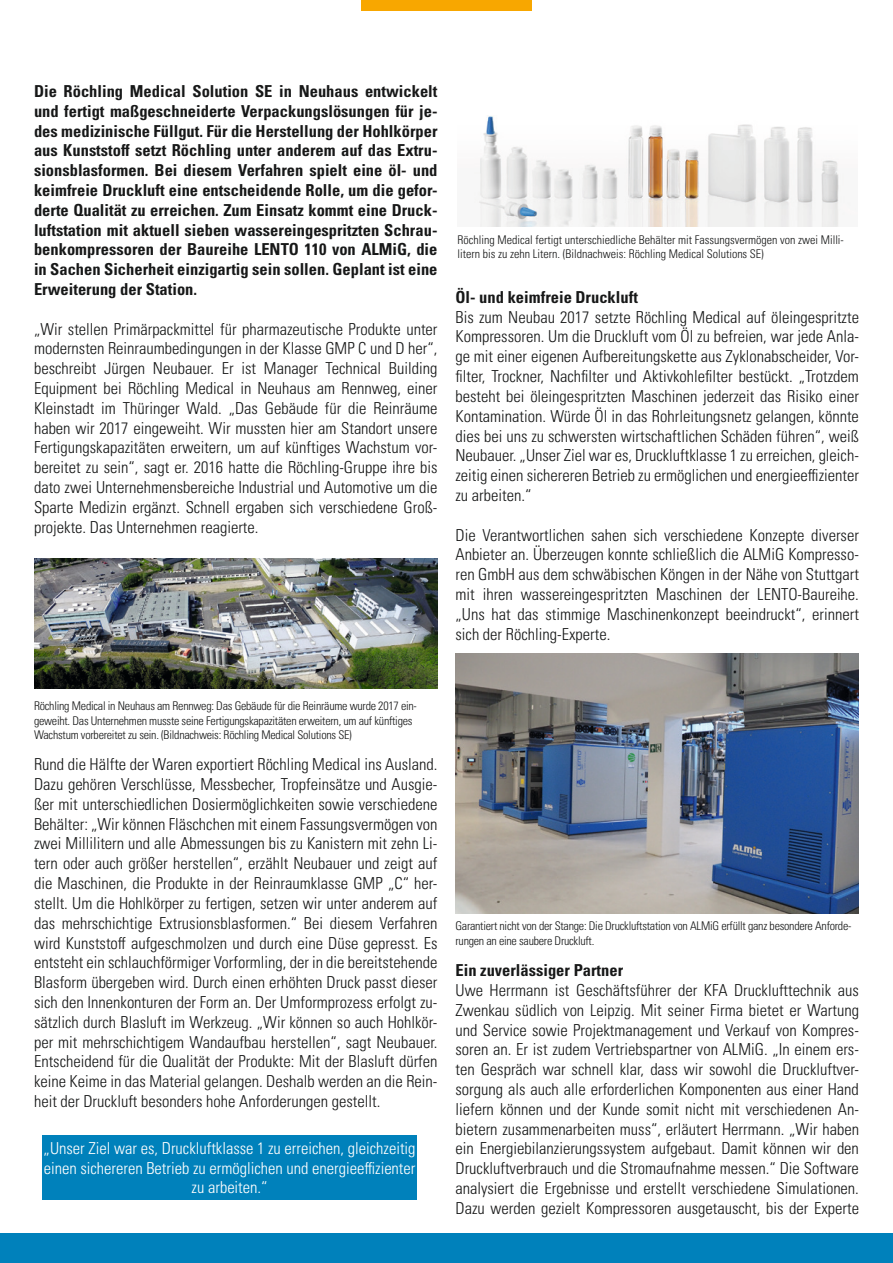
<style>
.page{position:relative;width:893px;height:1263px;background:#fff}
.page>*{position:absolute;margin:0;border:0;box-sizing:border-box;transform-origin:0 0}
.t1{font:300 condensed 16.5px/19.8px "Univers LT Pro";color:#171818;text-align:justify}
.t2{font:700 condensed 16.5px/19.8px "Univers LT Pro";color:#171818;text-align:justify}
.t3{font:300 condensed 16.5px/19.8px "Univers LT Pro";color:#fff;text-align:center}
.t4{font:300 condensed 12px/14.4px "Univers LT Pro";letter-spacing:-.02em;color:#171818}
.t5{font:300 condensed 12px/14.4px "Univers LT Pro";color:#171818}
</style>
<div class="page">
<div style="left:361px;top:0;width:170px;height:11px;background:#f8a700"></div>
<div style="left:0;top:1234px;width:893px;height:29px;background:#0081bb"></div>
<img style="left:475px;top:116px;width:364px;height:110px">
<div style="left:43px;top:1135px;width:374px;height:65px;background:#0081bb"></div>
<img style="left:34px;top:558px;width:403px;height:131px">
<img style="left:455px;top:653px;width:404px;height:260px">
<p class="t2" style="left:34px;top:81px;width:405px">Die Röchling Medical Solution SE in Neuhaus entwickelt und fertigt maßgeschneiderte Verpackungslösungen für je&shy;des medizinische Füllgut. Für die Herstellung der Hohlkörper aus Kunststoff setzt Röchling unter anderem auf das Extru&shy;sionsblasformen. Bei diesem Verfahren spielt eine öl- und keimfreie Druckluft eine entscheidende Rolle, um die gefor&shy;derte Qualität zu erreichen. Zum Einsatz kommt eine Druck&shy;luftstation mit aktuell sieben wassereingespritzten Schrau&shy;benkompressoren der Baureihe LENTO 110 von ALMiG, die in Sachen Sicherheit einzigartig sein sollen. Geplant ist eine Erweiterung der Station.</p>
<p class="t1" style="left:34px;top:318px;width:405px">„Wir stellen Primärpackmittel für pharmazeutische Produkte unter modernsten Reinraumbedingungen in der Klasse GMP C und D her“, beschreibt Jürgen Neubauer. Er ist Manager Technical Building Equipment bei Röchling Medical in Neuhaus am Rennweg, einer Kleinstadt im Thüringer Wald. „Das Gebäude für die Reinräume haben wir 2017 eingeweiht. Wir mussten hier am Standort unsere Fertigungskapazitäten erweitern, um auf künftiges Wachstum vor&shy;bereitet zu sein“, sagt er. 2016 hatte die Röchling-Gruppe ihre bis dato zwei Unternehmensbereiche Industrial und Automotive um die Sparte Medizin ergänzt. Schnell ergaben sich verschiedene Groß&shy;projekte. Das Unternehmen reagierte.</p>
<p class="t5" style="left:457px;top:232px;width:388px">Röchling Medical fertigt unterschiedliche Behälter mit Fassungsvermögen von zwei Milli&shy;litern bis zu zehn Litern. (Bildnachweis: Röchling Medical Solutions SE)</p>
<p class="t2" style="left:455px;top:287px;width:184px">Öl- und keimfreie Druckluft</p>
<p class="t1" style="left:455px;top:306px;width:405px">Bis zum Neubau 2017 setzte Röchling Medical auf öleingespritzte Kompressoren. Um die Druckluft vom Öl zu befreien, war jede Anla&shy;ge mit einer eigenen Aufbereitungskette aus Zyklonabscheider, Vor&shy;filter, Trockner, Nachfilter und Aktivkohlefilter bestückt. „Trotzdem besteht bei öleingespritzten Maschinen jederzeit das Risiko einer Kontamination. Würde Öl in das Rohrleitungsnetz gelangen, könnte dies bei uns zu schwersten wirtschaftlichen Schäden führen“, weiß Neubauer. „Unser Ziel war es, Druckluftklasse 1 zu erreichen, gleich&shy;zeitig einen sichereren Betrieb zu ermöglichen und energieeffizienter zu arbeiten.“</p>
<p class="t1" style="left:455px;top:524px;width:405px">Die Verantwortlichen sahen sich verschiedene Konzepte diverser Anbieter an. Überzeugen konnte schließlich die ALMiG Kompresso&shy;ren GmbH aus dem schwäbischen Köngen in der Nähe von Stuttgart mit ihren wassereingespritzten Maschinen der LENTO-Baureihe. „Uns hat das stimmige Maschinenkonzept beeindruckt“, erinnert sich der Röchling-Experte.</p>
<p class="t4" style="left:34px;top:698px;width:384px">Röchling Medical in Neuhaus am Rennweg: Das Gebäude für die Reinräume wurde 2017 ein&shy;geweiht. Das Unternehmen musste seine Fertigungskapazitäten erweitern, um auf künftiges<br>Wachstum vorbereitet zu sein. (Bildnachweis: Röchling Medical Solutions SE)</p>
<p class="t1" style="left:34px;top:754px;width:405px">Rund die Hälfte der Waren exportiert Röchling Medical ins Ausland.<br>Dazu gehören Verschlüsse, Messbecher, Tropfeinsätze und Ausgie&shy;ßer mit unterschiedlichen Dosiermöglichkeiten sowie verschiedene Behälter: „Wir können Fläschchen mit einem Fassungsvermögen von zwei Millilitern und alle Abmessungen bis zu Kanistern mit zehn Li&shy;tern oder auch größer herstellen“, erzählt Neubauer und zeigt auf die Maschinen, die Produkte in der Reinraumklasse GMP „C“ her&shy;stellt. Um die Hohlkörper zu fertigen, setzen wir unter anderem auf das mehrschichtige Extrusionsblasformen.“ Bei diesem Verfahren wird Kunststoff aufgeschmolzen und durch eine Düse gepresst. Es entsteht ein schlauchförmiger Vorformling, der in die bereitstehende Blasform übergeben wird. Durch einen erhöhten Druck passt dieser sich den Innenkonturen der Form an. Der Umformprozess erfolgt zu&shy;sätzlich durch Blasluft im Werkzeug. „Wir können so auch Hohlkör&shy;per mit mehrschichtigem Wandaufbau herstellen“, sagt Neubauer.<br>Entscheidend für die Qualität der Produkte: Mit der Blasluft dürfen keine Keime in das Material gelangen. Deshalb werden an die Rein&shy;heit der Druckluft besonders hohe Anforderungen gestellt.</p>
<p class="t3" style="left:44px;top:1137px;width:373px">„Unser Ziel war es, Druckluftklasse 1 zu erreichen, gleichzeitig einen sichereren Betrieb zu ermöglichen und energieeffizienter zu arbeiten.“</p>
<p class="t4" style="left:455px;top:918px;width:397px">Garantiert nicht von der Stange: Die Druckluftstation von ALMiG erfüllt ganz besondere Anforde&shy;rungen an eine saubere Druckluft.</p>
<p class="t2" style="left:455px;top:960px;width:169px">Ein zuverlässiger Partner</p>
<p class="t1" style="left:455px;top:979px;width:405px">Uwe Herrmann ist Geschäftsführer der KFA Drucklufttechnik aus Zwenkau südlich von Leipzig. Mit seiner Firma bietet er Wartung und Service sowie Projektmanagement und Verkauf von Kompres&shy;soren an. Er ist zudem Vertriebspartner von ALMiG. „In einem ers&shy;ten Gespräch war schnell klar, dass wir sowohl die Druckluftver&shy;sorgung als auch alle erforderlichen Komponenten aus einer Hand liefern können und der Kunde somit nicht mit verschiedenen An&shy;bietern zusammenarbeiten muss“, erläutert Herrmann. „Wir haben ein Energiebilanzierungssystem aufgebaut. Damit können wir den Druckluftverbrauch und die Stromaufnahme messen.“ Die Software analysiert die Ergebnisse und erstellt verschiedene Simulationen.<br>Dazu werden gezielt Kompressoren ausgetauscht, bis der Experte</p>
</div>
